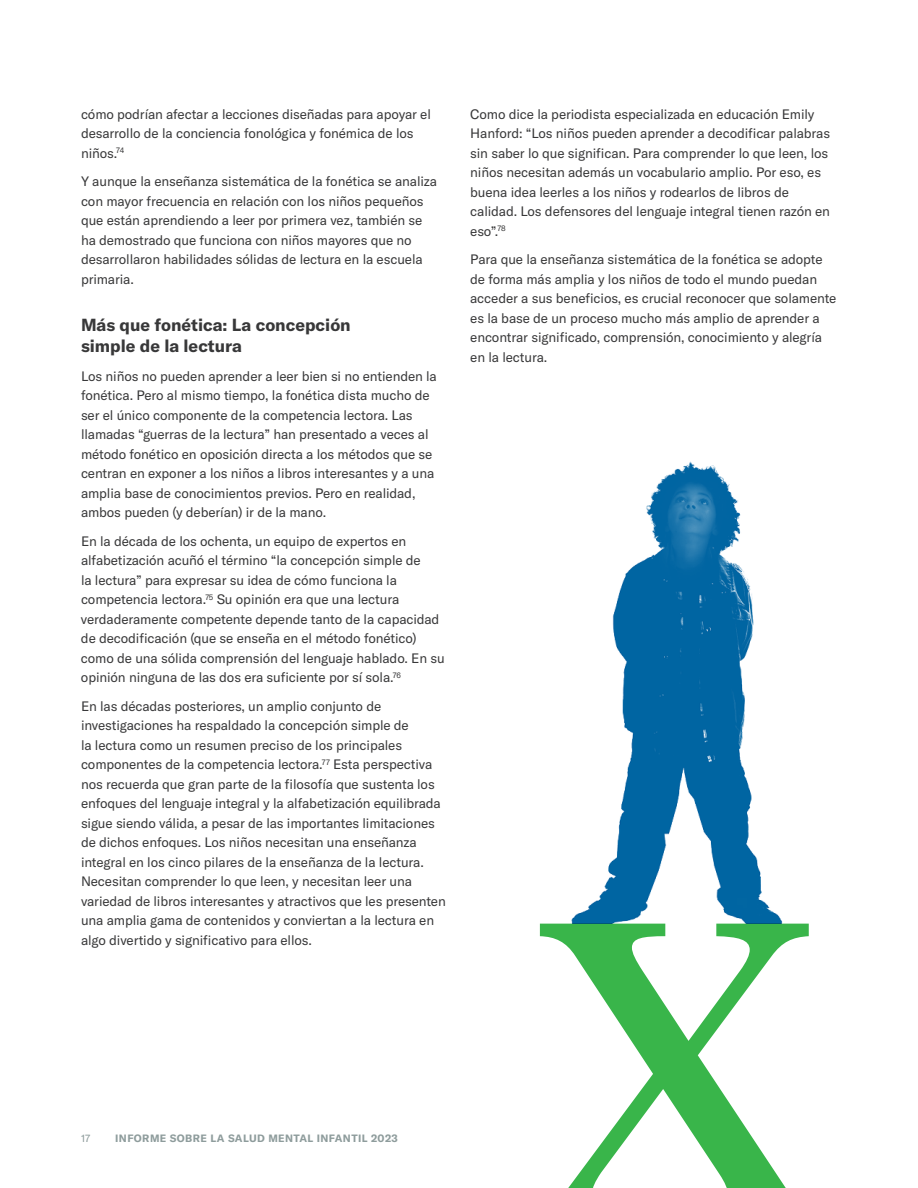
<style>
.page{position:relative;width:918px;height:1188px;background:#fff}
.page>*{position:absolute;margin:0;border:0;box-sizing:border-box;transform-origin:0 0}
.t1{font:422.1px "Tiempos Headline";color:#39b54a}
.t2{font:700 17.25px/20.7px "GT America";color:#383839}
.t3{font:13.5px/19.5px "GT America";letter-spacing:-.01em;color:#383839}
.t4{font:700 10.5px "GT America";letter-spacing:.04em;color:#8e9c9c}
.t5{font:10.5px "GT America";color:#8e9c9c}
</style>
<div class="page">
<img style="left:571px;top:461px;width:212px;height:463px">
<p class="t3" style="left:81px;top:104px;width:351px">cómo podrían afectar a lecciones diseñadas para apoyar el desarrollo de la conciencia fonológica y fonémica de los niños.<sup>74</sup></p>
<p class="t3" style="left:81px;top:172px;width:357px">Y aunque la enseñanza sistemática de la fonética se analiza con mayor frecuencia en relación con los niños pequeños que están aprendiendo a leer por primera vez, también se ha demostrado que funciona con niños mayores que no desarrollaron habilidades sólidas de lectura en la escuela primaria.</p>
<p class="t2" style="left:81px;top:315px;width:271px">Más que fonética: La concepción simple de la lectura</p>
<p class="t3" style="left:81px;top:366px;width:357px">Los niños no pueden aprender a leer bien si no entienden la fonética. Pero al mismo tiempo, la fonética dista mucho de ser el único componente de la competencia lectora. Las llamadas “guerras de la lectura” han presentado a veces al método fonético en oposición directa a los métodos que se centran en exponer a los niños a libros interesantes y a una amplia base de conocimientos previos. Pero en realidad, ambos pueden (y deberían) ir de la mano.</p>
<p class="t3" style="left:81px;top:531px;width:365px">En la década de los ochenta, un equipo de expertos en alfabetización acuñó el término “la concepción simple de<br>la lectura” para expresar su idea de cómo funciona la competencia lectora.<sup>75</sup> Su opinión era que una lectura verdaderamente competente depende tanto de la capacidad de decodificación (que se enseña en el método fonético) como de una sólida comprensión del lenguaje hablado. En su opinión ninguna de las dos era suficiente por sí sola.<sup>76</sup></p>
<p class="t3" style="left:81px;top:696px;width:366px">En las décadas posteriores, un amplio conjunto de investigaciones ha respaldado la concepción simple de<br>la lectura como un resumen preciso de los principales componentes de la competencia lectora.<sup>77</sup> Esta perspectiva nos recuerda que gran parte de la filosofía que sustenta los enfoques del lenguaje integral y la alfabetización equilibrada sigue siendo válida, a pesar de las importantes limitaciones de dichos enfoques. Los niños necesitan una enseñanza integral en los cinco pilares de la enseñanza de la lectura.<br>Necesitan comprender lo que leen, y necesitan leer una variedad de libros interesantes y atractivos que les presenten una amplia gama de contenidos y conviertan a la lectura en algo divertido y significativo para ellos.</p>
<p class="t5" style="left:81px;top:1132px;width:11px">17</p>
<p class="t4" style="left:115px;top:1132px;width:284px">INFORME SOBRE LA SALUD MENTAL INFANTIL 2023</p>
<p class="t3" style="left:470px;top:104px;width:361px">Como dice la periodista especializada en educación Emily Hanford: “Los niños pueden aprender a decodificar palabras sin saber lo que significan. Para comprender lo que leen, los niños necesitan además un vocabulario amplio. Por eso, es buena idea leerles a los niños y rodearlos de libros de calidad. Los defensores del lenguaje integral tienen razón en eso”.<sup>78</sup></p>
<p class="t3" style="left:470px;top:250px;width:368px">Para que la enseñanza sistemática de la fonética se adopte de forma más amplia y los niños de todo el mundo puedan acceder a sus beneficios, es crucial reconocer que solamente es la base de un proceso mucho más amplio de aprender a encontrar significado, comprensión, conocimiento y alegría en la lectura.</p>
<h1 class="t1" style="left:530px;top:783px;width:294px">X</h1>
</div>
